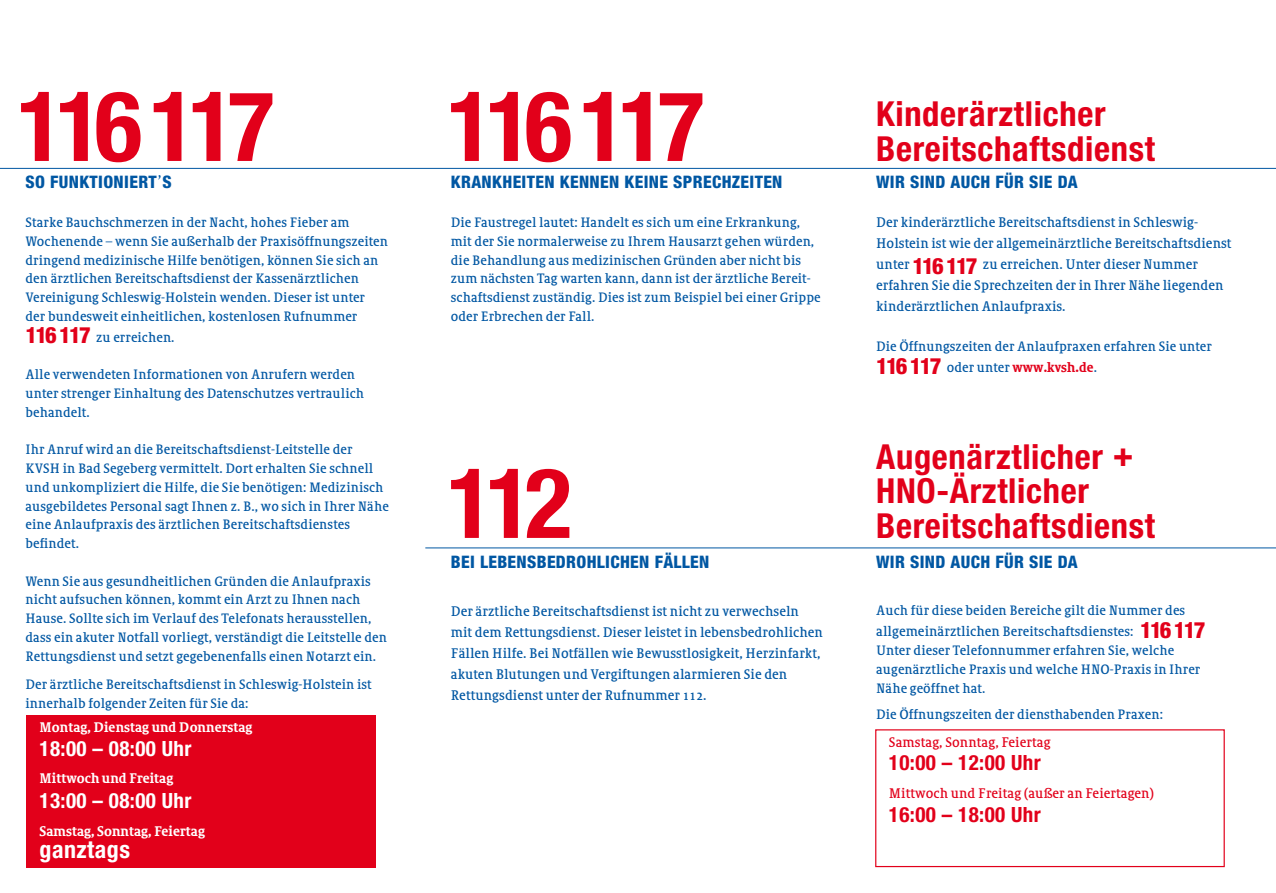
<style>
.page{position:relative;width:1276px;height:893px;background:#fff}
.page>*{position:absolute;margin:0;border:0;box-sizing:border-box;transform-origin:0 0}
.t1{font:700 condensed 97.5px "Helvetica Neue";letter-spacing:-.08em;color:#e2001a}
.t2{font:700 condensed 34.5px/34.5px "Helvetica Neue";letter-spacing:.02em;color:#e2001a}
.t3{font:700 condensed 24px "Helvetica Neue";letter-spacing:.02em;color:#fff}
.t4{font:800 condensed 22.5px "Helvetica Neue";letter-spacing:-.08em;color:#e2001a}
.t5{font:700 condensed 21px "Helvetica Neue";letter-spacing:.02em;color:#e2001a}
.t6{font:700 condensed 21px "Helvetica Neue";letter-spacing:.02em;color:#fff}
.t7{font:800 condensed 17.25px "Helvetica Neue";letter-spacing:.02em;color:#0057a3}
.t8{font:13.5px/21px "Sheriff";letter-spacing:.005em;color:#0057a3}
.t9{font:700 13.5px "Sheriff";letter-spacing:.005em;color:#fff}
.t10{font:13.5px "Sheriff";letter-spacing:.005em;color:#e2001a}
.t11{font:13.2px/18.8px "Sheriff";letter-spacing:.01em;color:#0057a3}
.t12{font:700 13.2px "Sheriff";letter-spacing:.01em;color:#e2001a}
.s1{font-family:"Utopia";font-weight:400;font-stretch:normal}
.s2{font-family:"Helvetica Neue";font-weight:800;font-stretch:condensed;font-size:22.5px;color:#e2001a}
.s3{font-weight:400;color:#0057a3}
.s4{font-size:13.5px}
</style>
<div class="page">
<div style="left:875px;top:729px;width:349px;height:138px;border:1px solid #e2001a"></div>
<hr style="left:425px;top:547px;width:851px;height:1px;background:#0057a3">
<hr style="left:0;top:168px;width:1276px;height:1px;background:#0057a3">
<div style="left:26px;top:716px;width:349px;height:152px;background:#e2001a"></div>
<h1 class="t1" style="left:17px;top:67px;width:259px">116 117</h1>
<h1 class="t1" style="left:447px;top:67px;width:259px">116 117</h1>
<h3 class="t7" style="left:451px;top:171px;width:333px">KRANKHEITEN KENNEN KEINE SPRECHZEITEN</h3>
<p class="t11" style="left:451px;top:213px;width:371px">Die Faustregel lautet: Handelt es sich um eine Erkrankung, mit der Sie normalerweise zu Ihrem Hausarzt gehen würden, die Behandlung aus medizinischen Gründen aber nicht bis zum nächsten Tag warten kann, dann ist der ärztliche Bereit&shy;schaftsdienst zuständig. Dies ist zum Beispiel bei einer Grippe oder Erbrechen der Fall.</p>
<h3 class="t7" style="left:26px;top:171px;width:148px">SO FUNKTIONIERT<span class="s1">’</span>S</h3>
<p class="t11" style="left:26px;top:213px;width:364px">Starke Bauchschmerzen in der Nacht, hohes Fieber am Wochenende – wenn Sie außerhalb der Praxisöffnungszeiten dringend medizinische Hilfe benötigen, können Sie sich an den ärztlichen Bereitschaftsdienst der Kassenärztlichen Vereinigung Schleswig-Holstein wenden. Dieser ist unter der bundesweit einheitlichen, kostenlosen Rufnummer</p>
<h3 class="t4" style="left:26px;top:322px;width:67px">116 117</h3>
<p class="t11" style="left:96px;top:328px;width:80px">zu erreichen.</p>
<p class="t11" style="left:26px;top:365px;width:340px">Alle verwendeten Informationen von Anrufern werden unter strenger Einhaltung des Datenschutzes vertraulich behandelt.</p>
<p class="t11" style="left:26px;top:440px;width:365px">Ihr Anruf wird an die Bereitschaftsdienst-Leitstelle der KVSH in Bad Segeberg vermittelt. Dort erhalten Sie schnell und unkompliziert die Hilfe, die Sie benötigen: Medizinisch ausgebildetes Personal sagt Ihnen z. B., wo sich in Ihrer Nähe eine Anlaufpraxis des ärztlichen Bereitschaftsdienstes befindet.</p>
<p class="t11" style="left:26px;top:571px;width:363px">Wenn Sie aus gesundheitlichen Gründen die Anlaufpraxis nicht aufsuchen können, kommt ein Arzt zu Ihnen nach Hause. Sollte sich im Verlauf des Telefonats herausstellen, dass ein akuter Notfall vorliegt, verständigt die Leitstelle den Rettungsdienst und setzt gegebenenfalls einen Notarzt ein.</p>
<p class="t11" style="left:26px;top:674px;width:348px">Der ärztliche Bereitschaftsdienst in Schleswig-Holstein ist innerhalb folgender Zeiten für Sie da:</p>
<h3 class="t6" style="left:40px;top:736px;width:153px">18:00 – 08:00 Uhr</h3>
<h3 class="t6" style="left:40px;top:788px;width:153px">13:00 – 08:00 Uhr</h3>
<h3 class="t3" style="left:40px;top:835px;width:92px">ganztags</h3>
<h1 class="t1" style="left:447px;top:444px;width:126px">112</h1>
<h3 class="t7" style="left:451px;top:552px;width:260px">BEI LEBENSBEDROHLICHEN FÄLLEN</h3>
<p class="t8" style="left:451px;top:600px;width:374px">Der ärztliche Bereitschaftsdienst ist nicht zu verwechseln mit dem Rettungsdienst. Dieser leistet in lebensbedrohlichen Fällen Hilfe. Bei Notfällen wie Bewusstlosigkeit, Herzinfarkt, akuten Blutungen und Vergiftungen alarmieren Sie den Rettungsdienst unter der Rufnummer 112.</p>
<p class="t9" style="left:39px;top:720px;width:215px">Montag, Dienstag und Donnerstag</p>
<p class="t9" style="left:39px;top:771px;width:136px">Mittwoch und Freitag</p>
<p class="t9" style="left:39px;top:823px;width:167px">Samstag, Sonntag, Feiertag</p>
<h2 class="t2" style="left:876px;top:96px;width:280px">Kinderärztlicher<br>Bereitschaftsdienst</h2>
<h3 class="t7" style="left:876px;top:171px;width:203px">WIR SIND AUCH FÜR SIE DA</h3>
<p class="t8" style="left:876px;top:212px;width:357px">Der kinderärztliche Bereitschaftsdienst in Schleswig-Holstein ist wie der allgemeinärztliche Bereitschaftsdienst unter <span class="s2">116 117</span> zu erreichen. Unter dieser Nummer erfahren Sie die Sprechzeiten der in Ihrer Nähe liegenden kinderärztlichen Anlaufpraxis.</p>
<p class="t11" style="left:876px;top:337px;width:337px">Die Öffnungszeiten der Anlaufpraxen erfahren Sie unter</p>
<h3 class="t4" style="left:876px;top:352px;width:67px">116 117</h3>
<p class="t12" style="left:946px;top:360px;width:152px"><span class="s3">oder unter</span> www.kvsh.de<span class="s3">.</span></p>
<h2 class="t2" style="left:876px;top:439px;width:280px">Augenärztlicher +<br>HNO-Ärztlicher<br>Bereitschaftsdienst</h2>
<h3 class="t7" style="left:876px;top:552px;width:203px">WIR SIND AUCH FÜR SIE DA</h3>
<p class="t11" style="left:876px;top:600px;width:331px;line-height:21px">Auch für diese beiden Bereiche gilt die Nummer des <span class="s4">allgemeinärztlichen</span> Bereitschaftsdienstes: <span class="s2">116 117</span></p>
<p class="t11" style="left:876px;top:641px;width:326px">Unter dieser Telefonnummer erfahren Sie, welche augenärztliche Praxis und welche HNO-Praxis in Ihrer<br>Nähe geöffnet hat.</p>
<p class="t11" style="left:876px;top:705px;width:288px">Die Öffnungszeiten der diensthabenden Praxen:</p>
<p class="t10" style="left:889px;top:735px;width:163px">Samstag, Sonntag, Feiertag</p>
<p class="t10" style="left:889px;top:786px;width:267px">Mittwoch und Freitag (außer an Feiertagen)</p>
<h3 class="t5" style="left:889px;top:750px;width:153px">10:00 – 12:00 Uhr</h3>
<h3 class="t5" style="left:889px;top:801px;width:153px">16:00 – 18:00 Uhr</h3>
</div>
